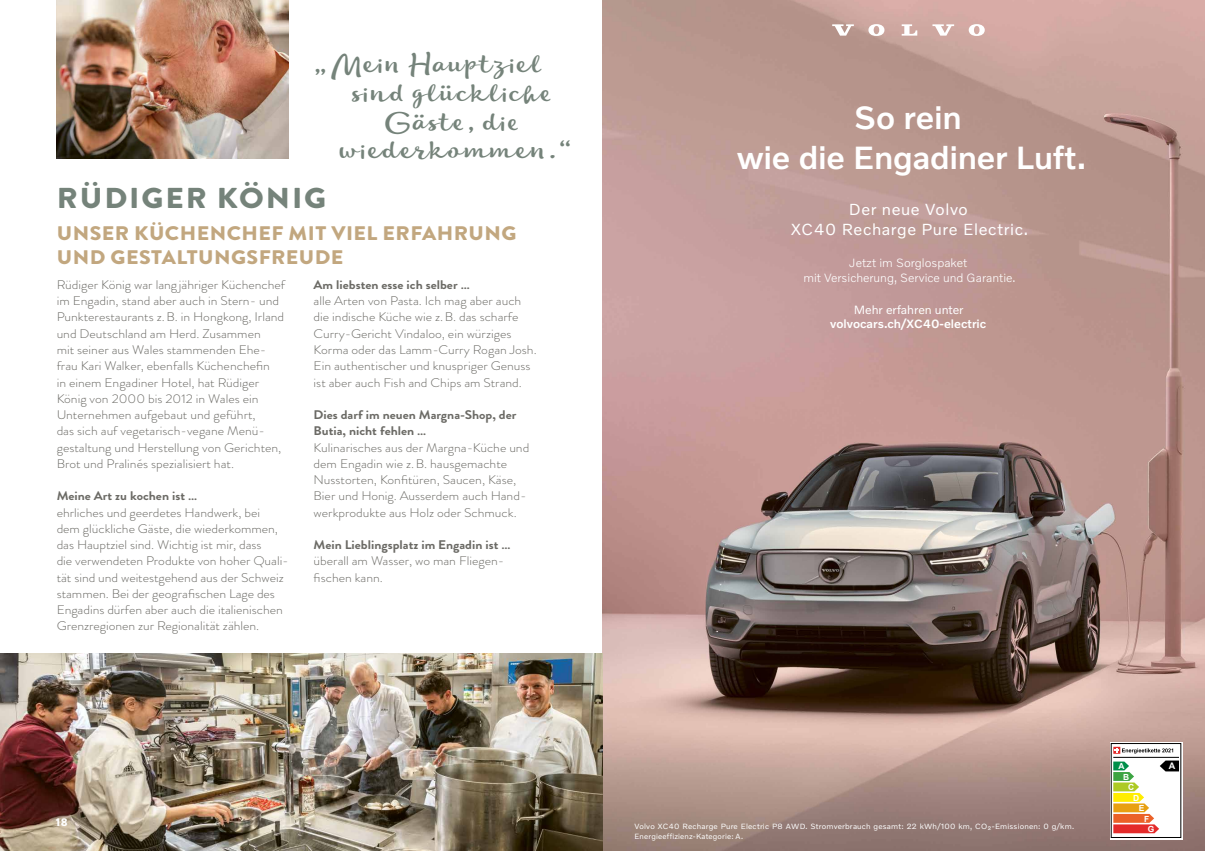
<style>
.page{position:relative;width:1205px;height:851px;background:#fff}
.page>*{position:absolute;margin:0;border:0;box-sizing:border-box;transform-origin:0 0}
.t1{font:500 32.75px/39.2px "Volvo Novum";letter-spacing:-.005em;color:#fff;text-align:center}
.t2{font:900 28.75px "Brandon Grotesque";letter-spacing:.06em;color:#75837a;scale:1.09 1}
.t3{font:25.75px "Lifehack";letter-spacing:.04em;color:#75837a;scale:1.09 1}
.t4{font:25.75px "Lifehack";letter-spacing:.095em;color:#75837a;scale:1.09 1}
.t5{font:900 19.62px/23.5px "Brandon Grotesque";letter-spacing:.02em;color:#c2a77f;scale:1.09 1}
.t6{font:16.38px/19.6px "Volvo Novum";letter-spacing:.035em;color:#fff;text-align:center}
.t7{font:300 12.5px/16.2px "Brandon Grotesque";color:#6b6a65;scale:1.09 1}
.t8{font:700 12.5px/16.2px "Brandon Grotesque";color:#6b6a65;scale:1.09 1}
.t9{font:300 12.25px/14.6px "Volvo Novum";color:#fff;text-align:center}
.t10{font:500 12.25px "Volvo Novum";color:#fff}
.t11{font:12.25px "Volvo Novum";color:#fff}
.t12{font:900 11.25px "Brandon Grotesque";color:#fff;scale:1.09 1}
.t13{font:700 9.12px "Arial";color:#fff}
.t14{font:700 8.38px "Arial";color:#fff}
.t15{font:7.75px/9.6px "Volvo Novum";letter-spacing:.025em;color:#fff}
</style>
<div class="page">
<img style="left:57px;top:0;width:232px;height:159px">
<img style="left:602px;top:0;width:603px;height:850px">
<svg style="left:832px;top:24px;width:22px;height:12px"></svg>
<svg style="left:901px;top:24px;width:16px;height:12px"></svg>
<svg style="left:868px;top:24px;width:16px;height:12px"></svg>
<svg style="left:932px;top:24px;width:22px;height:12px"></svg>
<svg style="left:969px;top:24px;width:16px;height:12px"></svg>
<svg style="left:1109px;top:741px;width:73px;height:97px"></svg>
<hr style="left:1113px;top:757px;width:66px;height:1px;background:#000">
<svg style="left:1113px;top:760px;width:66px;height:73px"></svg>
<svg style="left:1113px;top:746px;width:60px;height:7px"></svg>
<img style="left:0;top:653px;width:602px;height:197px">
<h3 class="t3" style="left:314px;top:46px;width:212px">„Mein Hauptziel</h3>
<h3 class="t3" style="left:352px;top:74px;width:186px">sind glückliche</h3>
<h3 class="t3" style="left:384px;top:103px;width:127px">Gäste, die</h3>
<h3 class="t4" style="left:339px;top:132px;width:216px">wiederkommen.“</h3>
<h2 class="t2" style="left:57px;top:177px;width:249px">RÜDIGER KÖNIG</h2>
<h3 class="t5" style="left:57px;top:222px;width:423px">UNSER KÜCHENCHEF MIT VIEL ERFAHRUNG<br>UND GESTALTUNGSFREUDE</h3>
<p class="t7" style="left:57px;top:276px;width:211px">Rüdiger König war lang jähriger Küchenchef im Engadin, stand aber auch in Stern- und Punkterestaurants z.B. in Hongkong, Irland und Deutschland am Herd. Zusammen<br>mit seiner aus Wales stammenden Ehe&shy;frau Kari Walker, ebenfalls Küchenchefin<br>in einem Engadiner Hotel, hat Rüdiger König von 2000 bis 2012 in Wales ein Unternehmen aufgebaut und geführt,<br>das sich auf vegetarisch-vegane Menü&shy;gestaltung und Herstellung von Gerichten, Brot und Pralinés spezialisiert hat.</p>
<p class="t8" style="left:57px;top:488px;width:130px">Meine Art zu kochen ist …</p>
<p class="t7" style="left:57px;top:504px;width:214px">ehrliches und geerdetes Handwerk, bei<br>dem glückliche Gäste, die wiederkommen, das Hauptziel sind. Wichtig ist mir, dass<br>die verwendeten Produkte von hoher Quali&shy;tät sind und weitestgehend aus der Schweiz stammen. Bei der geografischen Lage des Engadins dürfen aber auch die italienischen Grenzregionen zur Regionalität zählen.</p>
<p class="t8" style="left:314px;top:277px;width:145px">Am liebsten esse ich selber …</p>
<p class="t7" style="left:314px;top:293px;width:206px">alle Arten von Pasta. Ich mag aber auch die indische Küche wie z.B. das scharfe Curry-Gericht Vindaloo, ein würziges Korma oder das Lamm-Curry Rogan Josh.<br>Ein authentischer und knuspriger Genuss ist aber auch Fish and Chips am Strand.</p>
<p class="t8" style="left:314px;top:407px;width:188px">Dies darf im neuen Margna-Shop, der<br>Butia, nicht fehlen …</p>
<p class="t7" style="left:314px;top:439px;width:199px">Kulinarisches aus der Margna-Küche und dem Engadin wie z.B. hausgemachte Nusstorten, Konfitüren, Saucen, Käse, Bier und Honig. Ausserdem auch Hand&shy;werkprodukte aus Holz oder Schmuck.</p>
<p class="t8" style="left:314px;top:537px;width:182px">Mein Lieblingsplatz im Engadin ist …</p>
<p class="t7" style="left:314px;top:553px;width:176px">überall am Wasser, wo man Fliegen&shy;fischen kann.</p>
<p class="t12" style="left:56px;top:813px;width:12px">18</p>
<h1 class="t1" style="left:737px;top:97px;width:351px">So rein<br>wie die Engadiner Luft.</h1>
<h3 class="t6" style="left:791px;top:199px;width:239px">Der neue Volvo<br>XC40 Recharge Pure Electric.</h3>
<p class="t9" style="left:803px;top:255px;width:214px">Jetzt im Sorglospaket<br>mit Versicherung, Service und Garantie.</p>
<p class="t11" style="left:853px;top:301px;width:111px">Mehr erfahren unter</p>
<p class="t10" style="left:830px;top:316px;width:158px">volvocars.ch/XC40-electric</p>
<p class="t15" style="left:634px;top:821px;width:441px">Volvo XC40 Recharge Pure Electric P8 AWD. Stromverbrauch gesamt: 22 kWh/100 km, CO2‑Emissionen: 0 g/km.<br>Energieeffizienz‑Kategorie: A.</p>
<p class="t14" style="left:1118px;top:761px;width:8px">A</p>
<p class="t14" style="left:1123px;top:772px;width:8px">B</p>
<p class="t14" style="left:1128px;top:782px;width:8px">C</p>
<p class="t14" style="left:1133px;top:792px;width:8px">D</p>
<p class="t14" style="left:1139px;top:803px;width:7px">E</p>
<p class="t14" style="left:1144px;top:813px;width:7px">F</p>
<p class="t14" style="left:1148px;top:824px;width:8px">G</p>
<p class="t13" style="left:1169px;top:760px;width:8px">A</p>
</div>
